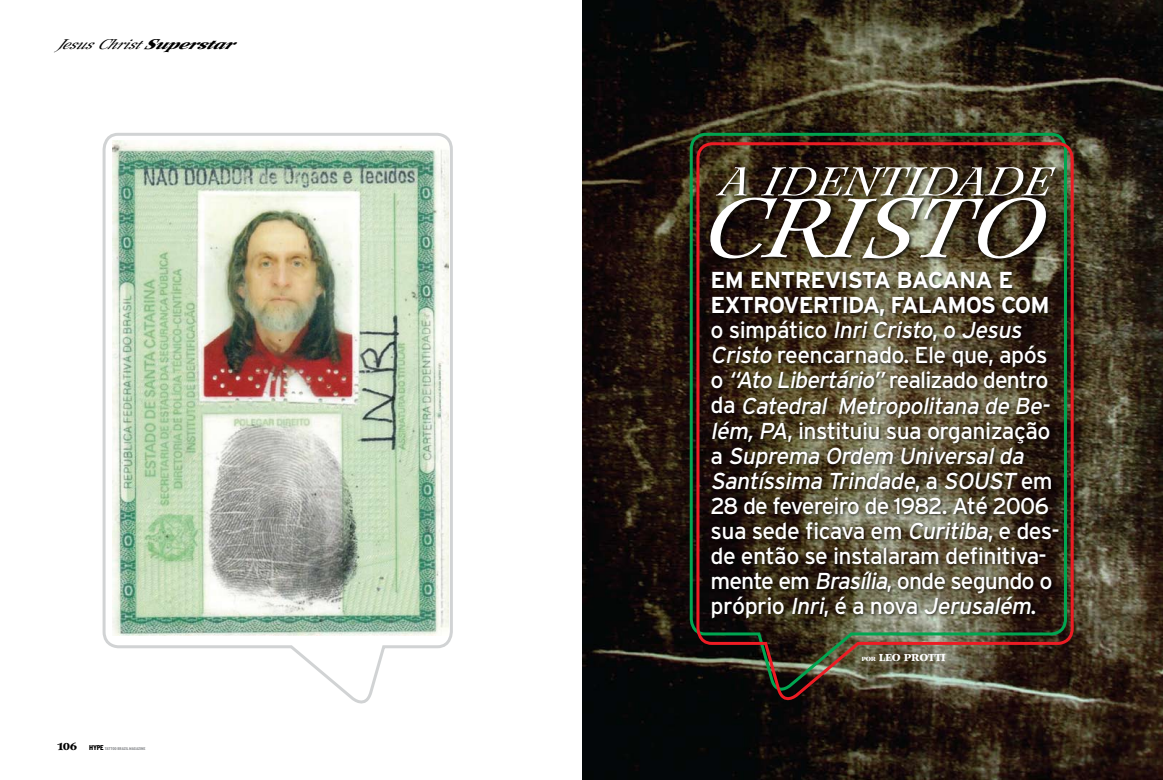
<style>
.page{position:relative;width:1163px;height:780px;background:#fff}
.page>*{position:absolute;margin:0;border:0;box-sizing:border-box;transform-origin:0 0}
.t1{font:italic 82.7px "Wilke";color:#fff;scale:1.25 1}
.t2{font:italic 40.1px "Wilke";letter-spacing:-.025em;color:#fff;scale:1.25 1}
.t3{font:23px/25px "Interstate";letter-spacing:-.035em;color:#fff}
.t4{font:700 23px/25px "Interstate";letter-spacing:-.04em;color:#fff}
.t5{font:italic 14px "Wilke";color:#000;scale:1.25 1}
.t6{font:900 10px "Wilke";letter-spacing:-.025em;color:#fff}
.t7{font:900 condensed 4px "Interstate";letter-spacing:-.025em;color:#939598}
.s1{font-weight:900}
.s2{font-family:"Wilke";font-stretch:normal;font-size:10px;color:#000}
.s3{font-size:7px;color:#000}
.s4{font-weight:700}
.s5{font-style:italic}
.s6{font-size:6px}
</style>
<div class="page">
<img style="left:582px;top:0;width:580px;height:780px">
<div style="left:709px;top:166px;width:453px;height:135px;background:#000;opacity:.75"></div>
<div style="left:709px;top:270px;width:384px;height:390px;background:#000;opacity:.75"></div>
<svg style="left:688px;top:131px;width:380px;height:565px;background:#1a5029"></svg>
<img style="left:102px;top:133px;width:351px;height:571px">
<svg style="left:694px;top:141px;width:380px;height:565px;background:#423625"></svg>
<p class="t5" style="left:57px;top:36px;width:150px">JesusChrist<span class="s1">Superstar</span></p>
<p class="t7" style="left:57px;top:745px;width:90px"><span class="s2">106</span> <span class="s3">HYPE</span> TATTOO BRAZIL MAGAZINE</p>
<h2 class="t2" style="left:715px;top:157px;width:275px">A IDENTIDADE</h2>
<h1 class="t1" style="left:697px;top:177px;width:292px">CRISTO</h1>
<p class="t4" style="left:710px;top:268px;width:301px">EM ENTREVISTA BACANA E<br>EXTROVERTIDA, FALAMOS</p>
<p class="t3" style="left:710px;top:292px;width:350px;text-indent:290px"><span class="s4">COM<br></span>o s i m p á t i c o <span class="s5">InriCristo</span>, o <span class="s5">Jesus<br>Cristo</span> reencarnado. Ele que, após o <span class="s5">“Ato Libertário”</span> realizado dentro d a <span class="s5">Catedral Metropolitana de Be&shy;lém,PA</span>, instituiu sua organização a <span class="s5">Suprema Ordem Universalda<br>Santíssima Trindade</span>, a <span class="s5">SOUST</span> e m<br>28 de fevereiro de 1982. Até 2006 sua sede ficava em <span class="s5">Curitiba</span>, e des&shy;de então se instalaram definitiva&shy;mente em <span class="s5">Brasília</span>, onde segundo o p r ó p r i o <span class="s5">Inri</span>, é a n ova <span class="s5">Jerusalém</span>.</p>
<p class="t6" style="left:861px;top:651px;width:86px"><span class="s6">POR</span> LEO PROTTI</p>
</div>
